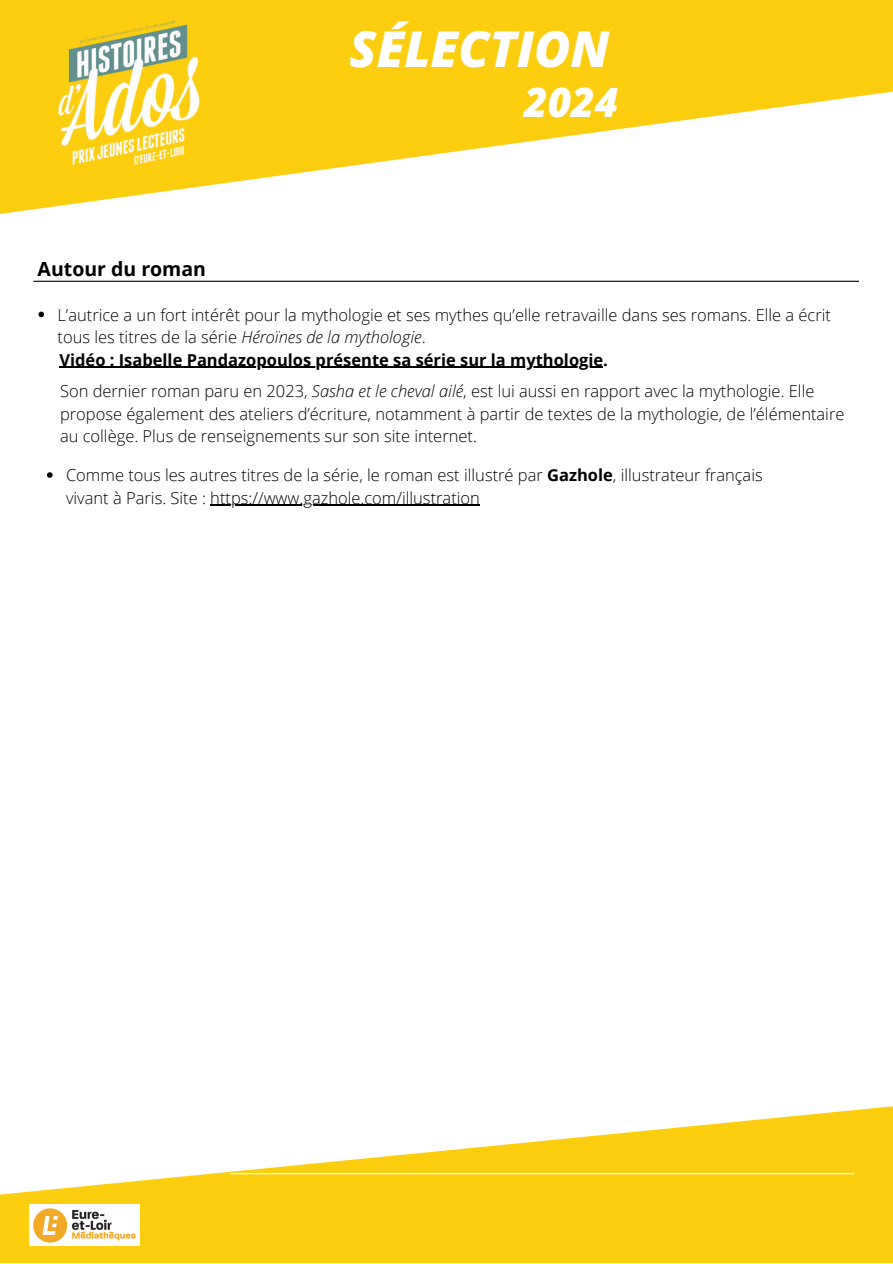
<style>
.page{position:relative;width:893px;height:1264px;background:#fff}
.page>*{position:absolute;margin:0;border:0;box-sizing:border-box;transform-origin:0 0}
.t1{font:italic 800 49.5px "Open Sans";color:#fff}
.t2{font:italic 800 40.5px "Open Sans";color:#fff}
.t3{font:700 19.5px "Open Sans";color:#000}
.t4{font:300 16.5px/22.5px "Open Sans";color:#000}
.t5{font:700 16.5px "Open Sans";color:#000}
.s1{font-style:italic}
.s2{font-weight:700}
</style>
<div class="page">
<svg style="left:0;top:0;width:892px;height:214px;fill:#fdce0f"></svg>
<hr style="left:33px;top:281px;width:825px;height:1px;background:#000">
<svg style="left:0;top:1106px;width:892px;height:156px;fill:#fdce0f"></svg>
<img style="left:0;top:0;width:257px;height:207px">
<img style="left:29px;top:1203px;width:111px;height:42px">
<hr style="left:230px;top:1173px;width:624px;height:1px;background:#fff">
<svg style="left:38px;top:311px;width:6px;height:6px"></svg>
<hr style="left:59px;top:367px;width:544px;height:1px;background:#000">
<svg style="left:47px;top:472px;width:6px;height:6px"></svg>
<hr style="left:210px;top:505px;width:270px;height:1px;background:#000">
<p class="t3" style="left:38px;top:255px;width:170px">Autour du roman</p>
<p class="t1" style="left:349px;top:14px;width:261px">SÉLECTION</p>
<p class="t2" style="left:524px;top:74px;width:95px">2024</p>
<p class="t4" style="left:57px;top:303px;width:775px">L’autrice a un fort intérêt pour la mythologie et ses mythes qu’elle retravaille dans ses romans. Elle a écrit tous les titres de la série <span class="s1">Héroïnes de la mythologie</span>.</p>
<p class="t5" style="left:59px;top:348px;width:550px">Vidéo : Isabelle Pandazopoulos présente sa série sur la mythologie.</p>
<p class="t4" style="left:60px;top:379px;width:785px">Son dernier roman paru en 2023, <span class="s1">Sasha et le cheval ailé</span>, est lui aussi en rapport avec la mythologie. Elle propose également des ateliers d’écriture, notamment à partir de textes de la mythologie, de l’élémentaire au collège. Plus de renseignements sur son site internet.</p>
<p class="t4" style="left:66px;top:463px;width:698px">Comme tous les autres titres de la série, le roman est illustré par <span class="s2">Gazhole</span>, illustrateur français vivant à Paris. Site : https://www.gazhole.com/illustration</p>
</div>
